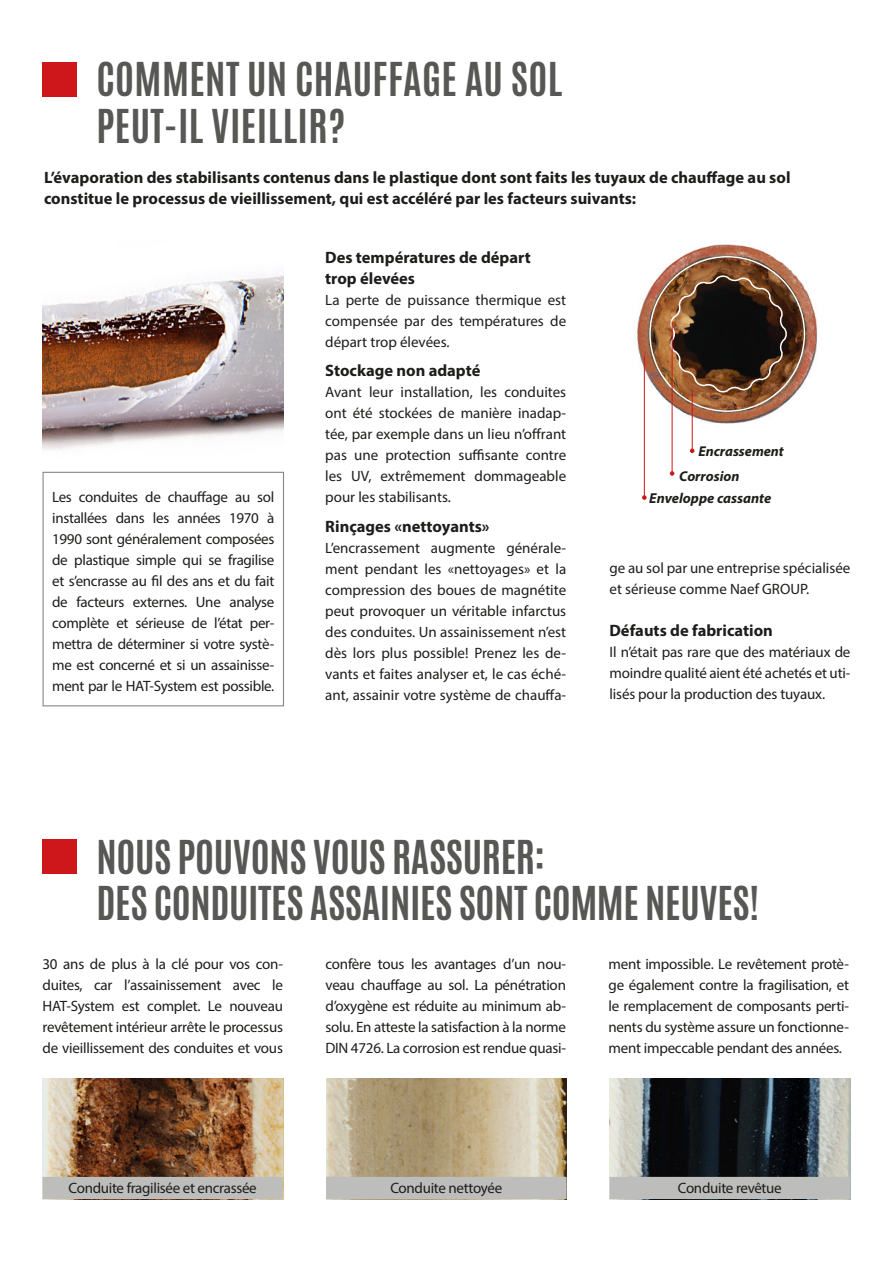
<style>
.page{position:relative;width:893px;height:1263px;background:#fff}
.page>*{position:absolute;margin:0;border:0;box-sizing:border-box;transform-origin:0 0}
.Titel_Antonio_versal{font:700 39px "Antonio";letter-spacing:-.01em;color:#575756}
.Titel_Antonio_versal-2{font:700 39px "Antonio";letter-spacing:.01em;color:#575756}
.FLIESS_TITEL_MYRIAD{font:700 16.5px/21px "Myriad Pro";color:#1d1d1b}
.FLIESS_MYRIAD_10P{font:15px/21px "Myriad Pro";letter-spacing:-.01em;color:#1d1d1b;text-align:justify}
.FLIESS_TITEL_MYRIAD-2{font:15px "Myriad Pro";letter-spacing:-.02em;color:#1d1d1b}
.FLIESS_MYRIAD_10P-2{font:italic 700 14.4px "Myriad Pro";color:#1d1d1b}
.FLIESS_MYRIAD_10P-3{font:italic 700 14.25px "Myriad Pro";color:#1d1d1b}
</style>
<div class="page">
<div style="left:43px;top:472px;width:241px;height:234px;border:1px solid #878787"></div>
<img style="left:637px;top:244px;width:180px;height:192px">
<div style="left:43px;top:62px;width:34px;height:34px;background:#cd171a"></div>
<img style="left:43px;top:274px;width:240px;height:176px">
<svg style="left:670px;top:275px;width:117px;height:118px;background:#483222"></svg>
<hr style="left:644px;top:356px;width:1px;height:142px;background:#cd171a">
<svg style="left:642px;top:495px;width:5px;height:5px"></svg>
<hr style="left:672px;top:321px;width:1px;height:152px;background:#cd171a">
<svg style="left:670px;top:471px;width:4px;height:5px"></svg>
<hr style="left:692px;top:390px;width:1px;height:61px;background:#cd171a">
<svg style="left:690px;top:448px;width:4px;height:5px"></svg>
<img style="left:43px;top:1078px;width:240px;height:99px">
<img style="left:326px;top:1078px;width:241px;height:99px">
<img style="left:609px;top:1078px;width:241px;height:99px">
<div style="left:43px;top:839px;width:34px;height:35px;background:#cd171a"></div>
<div style="left:43px;top:1177px;width:240px;height:22px;background:#bdbdbc"></div>
<div style="left:326px;top:1177px;width:241px;height:22px;background:#bdbdbc"></div>
<div style="left:609px;top:1177px;width:241px;height:22px;background:#bdbdbc"></div>
<p class="Titel_Antonio_versal-2" style="left:97px;top:50px;width:467px">COMMENT UN CHAUFFAGE AU SOL</p>
<p class="Titel_Antonio_versal-2" style="left:97px;top:97px;width:250px">PEUT-IL VIEILLIR?</p>
<p class="FLIESS_TITEL_MYRIAD" style="left:44px;top:166px;width:748px">L’évaporation des stabilisants contenus dans le plastique dont sont faits les tuyaux de chauffage au sol constitue le processus de vieillissement, qui est accéléré par les facteurs suivants:</p>
<p class="FLIESS_MYRIAD_10P" style="left:52px;top:487px;width:224px">Les conduites de chauffage au sol installées dans les années 1970 à 1990 sont généralement composées de plastique simple qui se fragilise et s’encrasse au fil des ans et du fait de facteurs externes. Une analyse complète et sérieuse de l’état per&shy;mettra de déterminer si votre systè&shy;me est concerné et si un assainisse&shy;ment par le HAT-System est possible.</p>
<p class="FLIESS_TITEL_MYRIAD" style="left:325px;top:246px;width:207px">Des températures de départ trop élevées</p>
<p class="FLIESS_MYRIAD_10P" style="left:325px;top:289px;width:242px">La perte de puissance thermique est compensée par des températures de départ trop élevées.</p>
<p class="FLIESS_TITEL_MYRIAD" style="left:325px;top:359px;width:157px">Stockage non adapté</p>
<p class="FLIESS_MYRIAD_10P" style="left:325px;top:381px;width:242px">Avant leur installation, les conduites ont été stockées de manière inadap&shy;tée, par exemple dans un lieu n’offrant pas une protection suffisante contre les UV, extrêmement dommageable pour les stabilisants.</p>
<p class="FLIESS_TITEL_MYRIAD" style="left:325px;top:515px;width:166px">Rinçages «nettoyants»</p>
<p class="FLIESS_MYRIAD_10P" style="left:325px;top:537px;width:242px">L’encrassement augmente générale&shy;ment pendant les «nettoyages» et la compression des boues de magnétite peut provoquer un véritable infarctus des conduites. Un assainissement n’est dès lors plus possible! Prenez les de&shy;vants et faites analyser et, le cas éché&shy;ant, assainir votre système de chauffa-</p>
<p class="FLIESS_MYRIAD_10P-3" style="left:698px;top:442px;width:87px">Encrassement</p>
<p class="FLIESS_MYRIAD_10P-3" style="left:679px;top:466px;width:62px">Corrosion</p>
<p class="FLIESS_MYRIAD_10P-2" style="left:649px;top:489px;width:124px">Enveloppe cassante</p>
<p class="FLIESS_MYRIAD_10P" style="left:609px;top:557px;width:242px">ge au sol par une entreprise spécialisée et sérieuse comme Naef GROUP.</p>
<p class="FLIESS_TITEL_MYRIAD" style="left:609px;top:619px;width:165px">Défauts de fabrication</p>
<p class="FLIESS_MYRIAD_10P" style="left:609px;top:641px;width:242px">Il n’était pas rare que des matériaux de moindre qualité aient été achetés et uti&shy;lisés pour la production des tuyaux.</p>
<p class="Titel_Antonio_versal" style="left:97px;top:827px;width:450px">NOUS POUVONS VOUS RASSURER:</p>
<p class="Titel_Antonio_versal" style="left:97px;top:874px;width:664px">DES CONDUITES ASSAINIES SONT COMME NEUVES!</p>
<p class="FLIESS_MYRIAD_10P" style="left:43px;top:953px;width:242px">30 ans de plus à la clé pour vos con&shy;duites, car l’assainissement avec le HAT-System est complet. Le nouveau revêtement intérieur arrête le processus de vieillissement des conduites et vous</p>
<p class="FLIESS_MYRIAD_10P" style="left:325px;top:953px;width:242px">confère tous les avantages d’un nou&shy;veau chauffage au sol. La pénétration d’oxygène est réduite au minimum ab&shy;solu. En atteste la satisfaction à la norme DIN 4726. La corrosion est rendue quasi-</p>
<p class="FLIESS_MYRIAD_10P" style="left:608px;top:953px;width:242px">ment impossible. Le revêtement protè&shy;ge également contre la fragilisation, et le remplacement de composants perti&shy;nents du système assure un fonctionne&shy;ment impeccable pendant des années.</p>
<p class="FLIESS_TITEL_MYRIAD-2" style="left:69px;top:1179px;width:190px">Conduite fragilisée et encrassée</p>
<p class="FLIESS_TITEL_MYRIAD-2" style="left:390px;top:1179px;width:113px">Conduite nettoyée</p>
<p class="FLIESS_TITEL_MYRIAD-2" style="left:678px;top:1179px;width:105px">Conduite revêtue</p>
</div>
